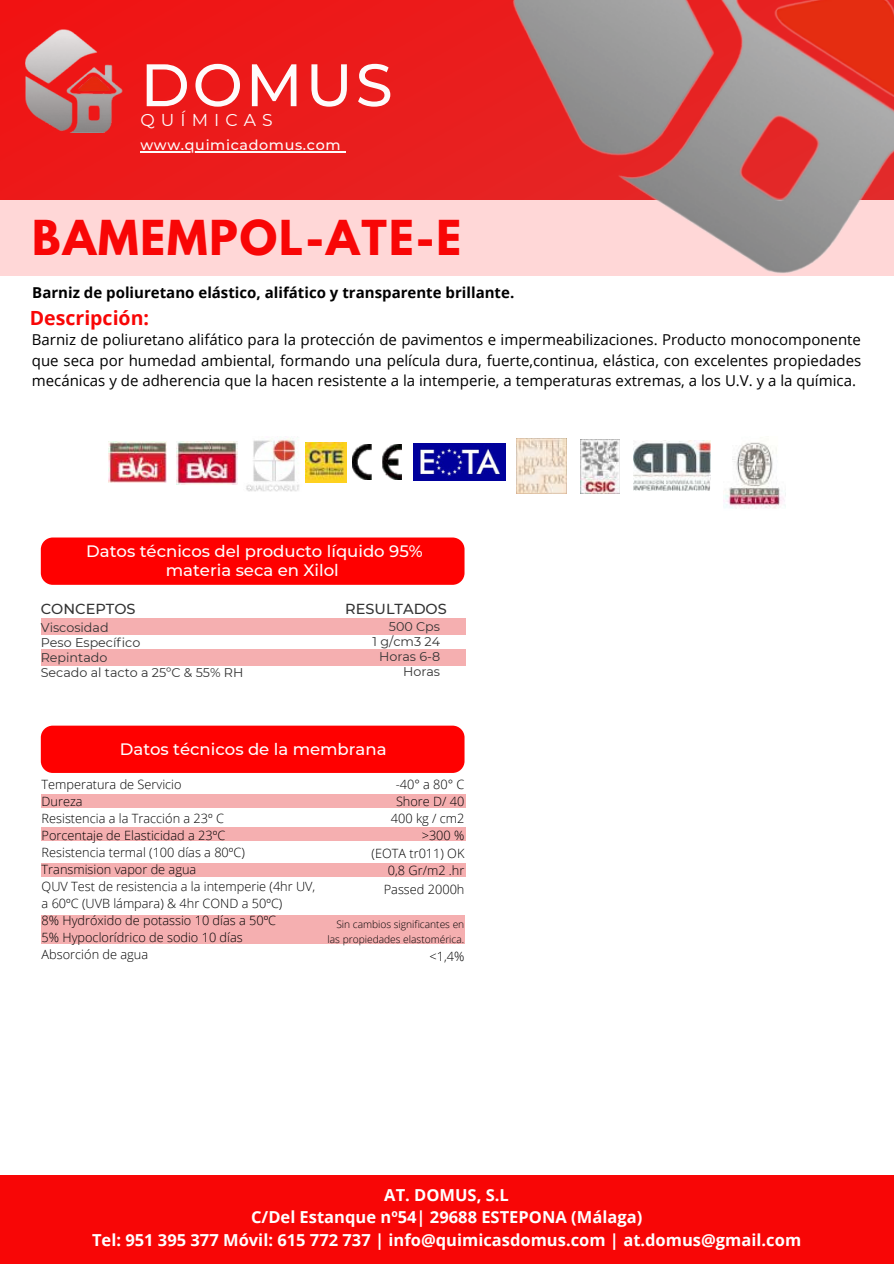
<style>
.page{position:relative;width:894px;height:1264px;background:#fff}
.page>*{position:absolute;margin:0;border:0;box-sizing:border-box;transform-origin:0 0}
.t1{font:500 59.85px "Montserrat";letter-spacing:.045em;color:#fff}
.t2{font:700 42.6px "League Spartan";letter-spacing:.045em;color:#f80606}
.t3{font:700 19.5px "Open Sans";color:#f80606}
.t4{font:17.1px "Montserrat";letter-spacing:.355em;color:#fff}
.t5{font:700 16.5px "Open Sans";color:#fff}
.t6{font:500 16.5px/19.2px "Montserrat";color:#fff;text-align:center}
.t7{font:15px/20.2px "Open Sans";color:#000;text-align:justify}
.t8{font:700 15px "Open Sans";color:#000}
.t9{font:500 14.55px "Montserrat";color:#333}
.t10{font:500 14.25px "Montserrat";letter-spacing:.045em;color:#fff}
.t11{font:300 12.75px/17px "Open Sans";color:#000}
.t12{font:12.75px/14.9px "Montserrat";color:#333;text-align:right}
.t13{font:300 10.2px/14.4px "Open Sans";color:#000;text-align:right}
</style>
<div class="page">
<div style="left:0;top:0;width:893px;height:206px;background:#eb1b1b"></div>
<div style="left:0;top:200px;width:893px;height:76px;background:#ffd7d7"></div>
<img style="left:26px;top:29px;width:97px;height:104px">
<img style="left:513px;top:0;width:380px;height:273px">
<div style="left:0;top:1175px;width:893px;height:88px;background:#f80606"></div>
<hr style="left:140px;top:151px;width:201px;height:1px;background:#fff">
<div style="left:41px;top:537px;width:423px;height:48px;background:#f00;border-radius:12px"></div>
<div style="left:41px;top:649px;width:424px;height:17px;background:#f5afb0"></div>
<div style="left:41px;top:618px;width:425px;height:17px;background:#f5afb0"></div>
<div style="left:41px;top:725px;width:423px;height:48px;background:#f00;border-radius:12px"></div>
<div style="left:41px;top:794px;width:425px;height:13px;background:#f5afb0"></div>
<div style="left:41px;top:827px;width:425px;height:13px;background:#f5afb0"></div>
<div style="left:42px;top:915px;width:423px;height:28px;background:#f5afb0"></div>
<div style="left:41px;top:863px;width:425px;height:13px;background:#f5afb0"></div>
<img style="left:176px;top:441px;width:61px;height:43px">
<img style="left:108px;top:441px;width:59px;height:41px">
<img style="left:633px;top:441px;width:77px;height:49px">
<img style="left:306px;top:442px;width:40px;height:40px">
<img style="left:723px;top:442px;width:62px;height:67px">
<img style="left:517px;top:438px;width:49px;height:55px">
<img style="left:413px;top:443px;width:92px;height:38px">
<img style="left:352px;top:444px;width:49px;height:35px">
<img style="left:246px;top:438px;width:53px;height:54px">
<img style="left:580px;top:439px;width:39px;height:54px">
<h1 class="t1" style="left:140px;top:48px;width:254px">DOMUS</h1>
<h3 class="t4" style="left:140px;top:110px;width:134px">QUÍMICAS</h3>
<p class="t10" style="left:140px;top:136px;width:202px">www.quimicadomus.com</p>
<p class="t2" style="left:32px;top:217px;width:430px">BAMEMPOL-ATE-E</p>
<p class="t8" style="left:32px;top:282px;width:483px">Barniz de poliuretano elástico, alifático y transparente brillante.</p>
<p class="t3" style="left:30px;top:304px;width:121px">Descripción:</p>
<p class="t7" style="left:32px;top:329px;width:830px">Barniz de poliuretano alifático para la protección de pavimentos e impermeabilizaciones. Producto monocomponente que seca por humedad ambiental, formando una película dura, fuerte,continua, elástica, con excelentes propiedades mecánicas y de adherencia que la hacen resistente a la intemperie, a temperaturas extremas, a los U.V. y a la química.</p>
<p class="t6" style="left:86px;top:541px;width:338px">Datos técnicos del producto líquido 95% materia seca en Xilol</p>
<p class="t9" style="left:41px;top:600px;width:96px">CONCEPTOS</p>
<p class="t9" style="left:345px;top:600px;width:103px">RESULTADOS</p>
<p class="t12" style="left:41px;top:620px;width:69px">Viscosidad</p>
<p class="t12" style="left:41px;top:635px;width:101px">Peso Específico</p>
<p class="t12" style="left:41px;top:649px;width:68px">Repintado</p>
<p class="t12" style="left:41px;top:664px;width:204px">Secado al tacto a 25ºC &amp; 55% RH</p>
<p class="t12" style="left:389px;top:619px;width:53px">500 Cps</p>
<p class="t12" style="left:372px;top:634px;width:69px">1 g/cm3 24<br>Horas 6-8<br>Horas</p>
<p class="t6" style="left:120px;top:739px;width:268px">Datos técnicos de la membrana</p>
<p class="t11" style="left:42px;top:775px;width:141px">Temperatura de Servicio</p>
<p class="t11" style="left:42px;top:792px;width:43px">Dureza</p>
<p class="t11" style="left:42px;top:809px;width:184px">Resistencia a la Tracción a 23º C</p>
<p class="t11" style="left:42px;top:826px;width:185px">Porcentaje de Elasticidad a 23ºC</p>
<p class="t11" style="left:42px;top:843px;width:205px">Resistencia termal (100 días a 80ºC)<br>Transmision vapor de agua</p>
<p class="t11" style="left:42px;top:877px;width:275px">QUV Test de resistencia a la intemperie (4hr UV, a 60ºC (UVB lámpara) &amp; 4hr COND a 50ºC)</p>
<p class="t11" style="left:42px;top:911px;width:236px">8% Hydróxido de potassio 10 días a 50ºC</p>
<p class="t11" style="left:42px;top:928px;width:203px">5% Hypoclorídrico de sodio 10 días</p>
<p class="t11" style="left:42px;top:945px;width:108px">Absorción de agua</p>
<p class="t11" style="left:395px;top:776px;width:70px">-40° a 80° C</p>
<p class="t11" style="left:396px;top:793px;width:70px">Shore D/ 40</p>
<p class="t11" style="left:391px;top:810px;width:75px">400 kg / cm2</p>
<p class="t11" style="left:421px;top:827px;width:44px">&gt;300 %</p>
<p class="t11" style="left:371px;top:844px;width:94px">(EOTA tr011) OK</p>
<p class="t11" style="left:388px;top:862px;width:78px">0,8 Gr/m2 .hr</p>
<p class="t11" style="left:383px;top:880px;width:82px">Passed 2000h</p>
<p class="t13" style="left:327px;top:917px;width:138px">Sin cambios significantes en las propiedades elastomérica.</p>
<p class="t11" style="left:429px;top:947px;width:36px">&lt;1,4%</p>
<p class="t5" style="left:384px;top:1183px;width:126px">AT. DOMUS, S.L</p>
<p class="t5" style="left:251px;top:1205px;width:392px">C/Del Estanque nº54| 29688 ESTEPONA (Málaga)</p>
<p class="t5" style="left:92px;top:1228px;width:710px">Tel: 951 395 377 Móvil: 615 772 737 | info@quimicasdomus.com | at.domus@gmail.com</p>
</div>
